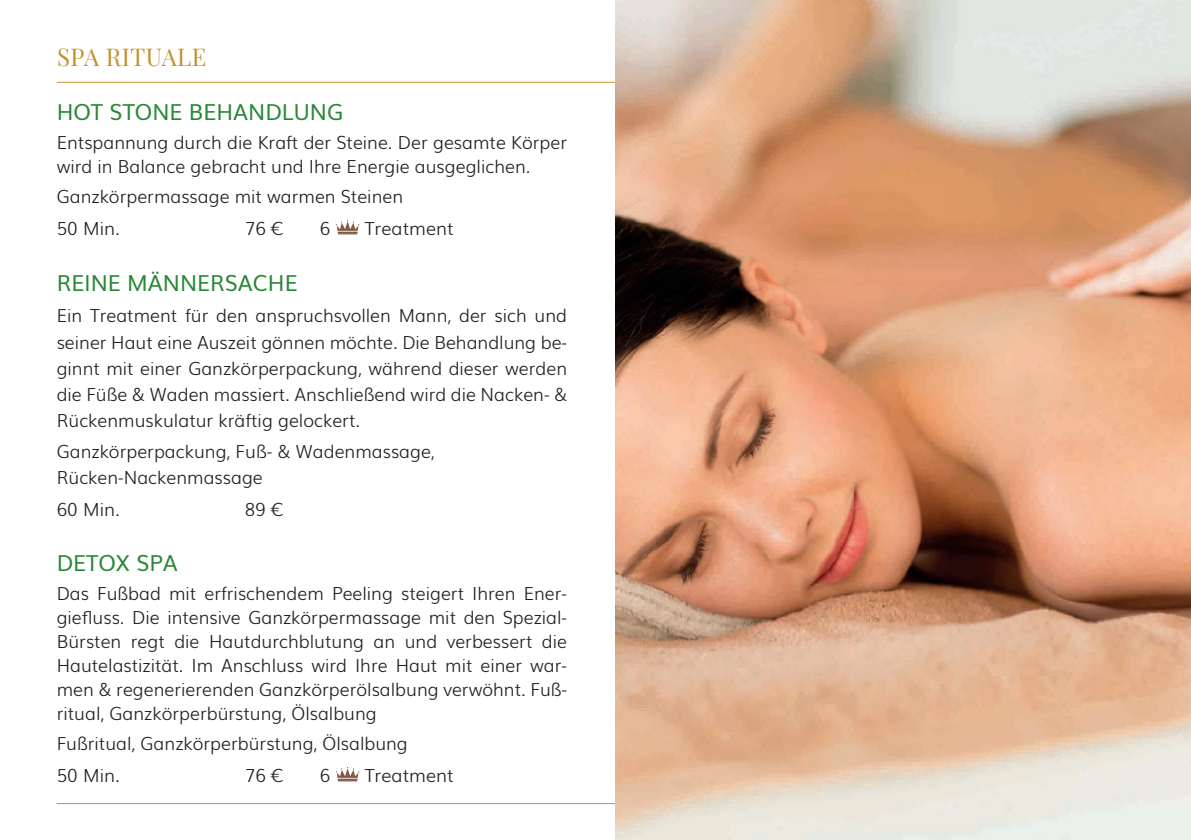
<style>
.page{position:relative;width:1191px;height:840px;background:#fff}
.page>*{position:absolute;margin:0;border:0;box-sizing:border-box;transform-origin:0 0}
.t1{font:24px "Playfair Display";letter-spacing:.02em;color:#c2912d}
.t2{font:22px "Muli";color:#298736}
.t3{font:300 18px/24px "Muli";color:#231f20}
</style>
<div class="page">
<svg style="left:336px;top:220px;width:23px;height:14px"></svg>
<svg style="left:336px;top:767px;width:23px;height:14px"></svg>
<hr style="left:57px;top:82px;width:603px;height:1px;background:#c2912d">
<hr style="left:57px;top:802px;width:603px;height:1px;background:#c2912d">
<img style="left:615px;top:0;width:576px;height:839px">
<h1 class="t1" style="left:57px;top:38px;width:151px">SPA RITUALE</h1>
<p class="t2" style="left:57px;top:94px;width:288px">HOT STONE BEHANDLUNG</p>
<p class="t3" style="left:57px;top:129px;width:512px">Entspannung durch die Kraft der Steine. Der gesamte Körper wird in Balance gebracht und Ihre Energie ausgeglichen.</p>
<p class="t3" style="left:57px;top:179px;width:348px;line-height:31.6px">Ganzkörpermassage mit warmen Steinen<br>50 Min.</p>
<p class="t3" style="left:245px;top:215px;width:40px">76 €</p>
<p class="t3" style="left:320px;top:215px;width:12px">6</p>
<p class="t3" style="left:365px;top:215px;width:91px">Treatment</p>
<p class="t2" style="left:57px;top:265px;width:242px">REINE MÄNNERSACHE</p>
<p class="t3" style="left:57px;top:301px;width:512px;line-height:26px;text-align:justify">Ein Treatment für den anspruchsvollen Mann, der sich und seiner Haut eine Auszeit gönnen möchte. Die Behandlung be&shy;ginnt mit einer Ganzkörperpackung, während dieser werden die Füße &amp; Waden massiert. Anschließend wird die Nacken- &amp; Rückenmuskulatur kräftig gelockert.</p>
<p class="t3" style="left:57px;top:437px;width:380px;line-height:26px">Ganzkörperpackung, Fuß- &amp; Wadenmassage,<br>Rücken-Nackenmassage</p>
<p class="t3" style="left:57px;top:496px;width:65px">60 Min.</p>
<p class="t3" style="left:245px;top:496px;width:40px">89 €</p>
<p class="t2" style="left:57px;top:544px;width:123px">DETOX SPA</p>
<p class="t3" style="left:57px;top:580px;width:512px;text-align:justify">Das Fußbad mit erfrischendem Peeling steigert Ihren Ener&shy;giefluss. Die intensive Ganzkörpermassage mit den Spezial-Bürsten regt die Hautdurchblutung an und verbessert die Hautelastizität. Im Anschluss wird Ihre Haut mit einer war&shy;men &amp; regenerierenden Ganzkörperölsalbung verwöhnt. Fuß&shy;ritual, Ganzkörperbürstung, Ölsalbung</p>
<p class="t3" style="left:57px;top:726px;width:353px;line-height:31.6px">Fußritual, Ganzkörperbürstung, Ölsalbung<br>50 Min.</p>
<p class="t3" style="left:245px;top:761px;width:40px">76 €</p>
<p class="t3" style="left:320px;top:761px;width:12px">6</p>
<p class="t3" style="left:365px;top:761px;width:91px">Treatment</p>
</div>
